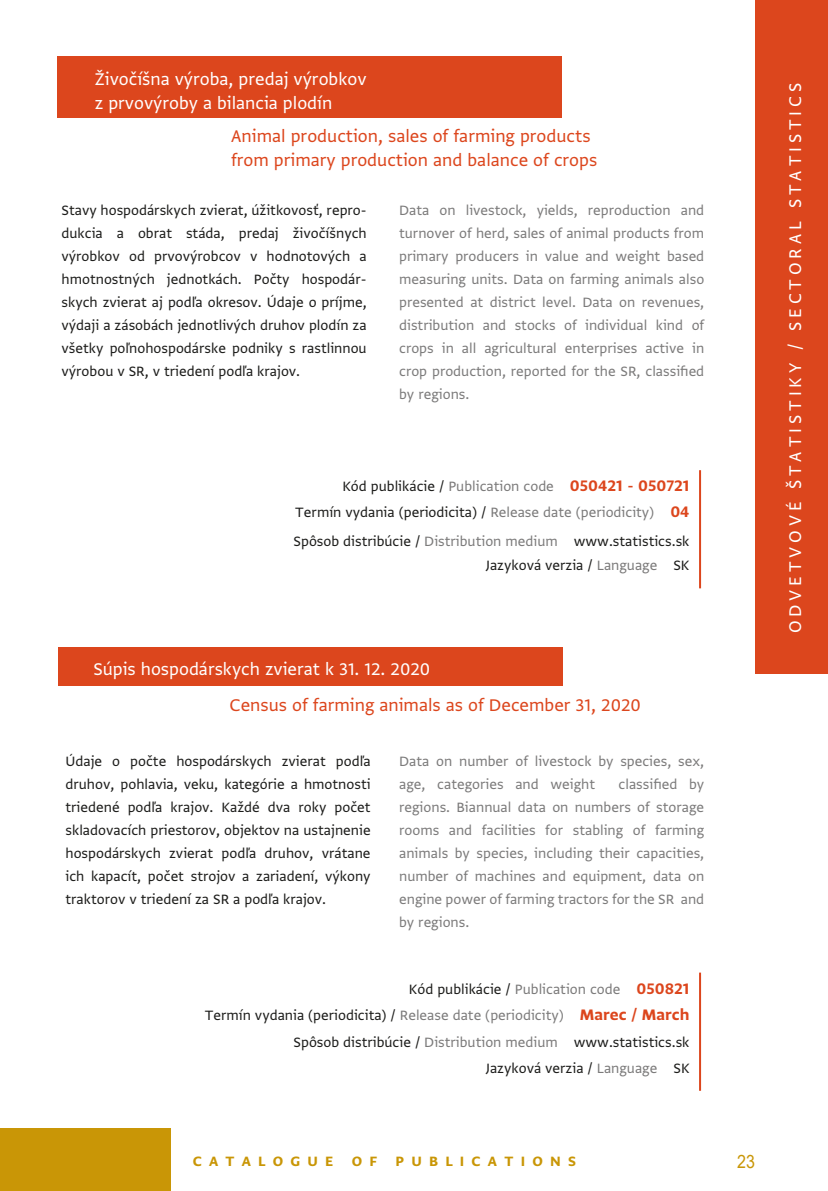
<style>
.page{position:relative;width:828px;height:1191px;background:#fff}
.page>*{position:absolute;margin:0;border:0;box-sizing:border-box;transform-origin:0 0}
.t1{font:20px/24px "Greta Sans Std";color:#dc461d}
.t2{font:20px/24px "Greta Sans Std";color:#fff}
.t3{font:20px "Greta Sans Std";letter-spacing:.2em;color:#fff}
.t4{font:18.4px "Arial";color:#c99606;scale:.87 1}
.t5{font:16px/23px "Greta Sans Std";color:#1d1d1b;text-align:right}
.t6{font:16px/23px "Greta Sans Std";color:#7c7b7b;text-align:justify}
.t7{font:16px "Greta Sans Std Bld";letter-spacing:.45em;color:#c99606}
.s1{color:#7c7b7b}
.s2{font-family:"Greta Sans Std Bld";font-size:18px;color:#dc461d}
</style>
<div class="page">
<div style="left:58px;top:647px;width:504px;height:38px;background:#dc461d"></div>
<hr style="left:699px;top:972px;width:2px;height:118px;background:#dc461d">
<div style="left:755px;top:0;width:73px;height:673px;background:#dc461d"></div>
<div style="left:57px;top:57px;width:505px;height:61px;background:#dc461d"></div>
<hr style="left:699px;top:470px;width:2px;height:118px;background:#dc461d">
<div style="left:0;top:1128px;width:170px;height:63px;background:#c99606"></div>
<p class="t2" style="left:95px;top:66px;width:273px">Živočíšna výroba, predaj výrobkov z prvovýroby a bilancia plodín</p>
<p class="t1" style="left:231px;top:123px;width:368px">Animal production, sales of farming products from primary production and balance of crops</p>
<p class="t5" style="left:62px;top:198px;width:307px;text-align:justify">Stavy hospodárskych zvierat, úžitkovosť, repro&shy;dukcia a obrat stáda, predaj živočíšnych výrobkov od prvovýrobcov v hodnotových a hmotnostných jednotkách. Počty hospodár&shy;skych zvierat aj podľa okresov. Údaje o príjme, výdaji a zásobách jednotlivých druhov plodín za všetky poľnohospodárske podniky s rastlinnou výrobou v SR, v triedení podľa krajov.</p>
<p class="t6" style="left:399px;top:198px;width:307px">Data on livestock, yields, reproduction and turnover of herd, sales of animal products from primary producers in value and weight based measuring units. Data on farming animals also presented at district level. Data on revenues, distribution and stocks of individual kind of crops in all agricultural enterprises active in crop production, reported for the SR, classified by regions.</p>
<p class="t5" style="left:295px;top:473px;width:396px;line-height:25.8px">Kód publikácie / <span class="s1">Publication code</span> <span class="s2">050421 - 050721<br></span>Termín vydania (periodicita) / <span class="s1">Release date (periodicity)</span> <span class="s2">04</span></p>
<p class="t5" style="left:293px;top:529px;width:397px;line-height:24px">Spôsob distribúcie / <span class="s1">Distribution medium</span> www.statistics.sk<br>Jazyková verzia / <span class="s1">Language</span> SK</p>
<p class="t2" style="left:93px;top:657px;width:338px">Súpis hospodárskych zvierat k 31. 12. 2020</p>
<p class="t1" style="left:229px;top:692px;width:413px">Census of farming animals as of December 31, 2020</p>
<p class="t5" style="left:66px;top:749px;width:307px;text-align:justify">Údaje o počte hospodárskych zvierat podľa druhov, pohlavia, veku, kategórie a hmotnosti triedené podľa krajov. Každé dva roky počet skladovacích priestorov, objektov na ustajnenie hospodárskych zvierat podľa druhov, vrátane ich kapacít, počet strojov a zariadení, výkony traktorov v triedení za SR a podľa krajov.</p>
<p class="t6" style="left:399px;top:749px;width:306px">Data on number of livestock by species, sex, age, categories and weight</p>
<p class="t6" style="left:399px;top:772px;width:307px;text-indent:219px">classified by regions. Biannual data on numbers of storage rooms and facilities for stabling of farming animals by species, including their capacities, number of machines and equipment, data on engine power of farming tractors for the SR and by regions.</p>
<p class="t5" style="left:205px;top:976px;width:486px;line-height:25.8px">Kód publikácie / <span class="s1">Publication code</span> <span class="s2">050821<br></span>Termín vydania (periodicita) / <span class="s1">Release date (periodicity)</span> <span class="s2">Marec / March</span></p>
<p class="t5" style="left:293px;top:1029px;width:397px;line-height:26px">Spôsob distribúcie / <span class="s1">Distribution medium</span> www.statistics.sk<br>Jazyková verzia / <span class="s1">Language</span> SK</p>
<p class="t7" style="left:193px;top:1151px;width:385px">CATALOGUE OF PUBLICATIONS</p>
<p class="t4" style="left:737px;top:1149px;width:22px">23</p>
<p class="t3" style="left:783px;top:633px;width:552px;rotate:-90deg">ODVETVOVÉ ŠTATISTIKY / SECTORAL STATISTICS</p>
</div>
